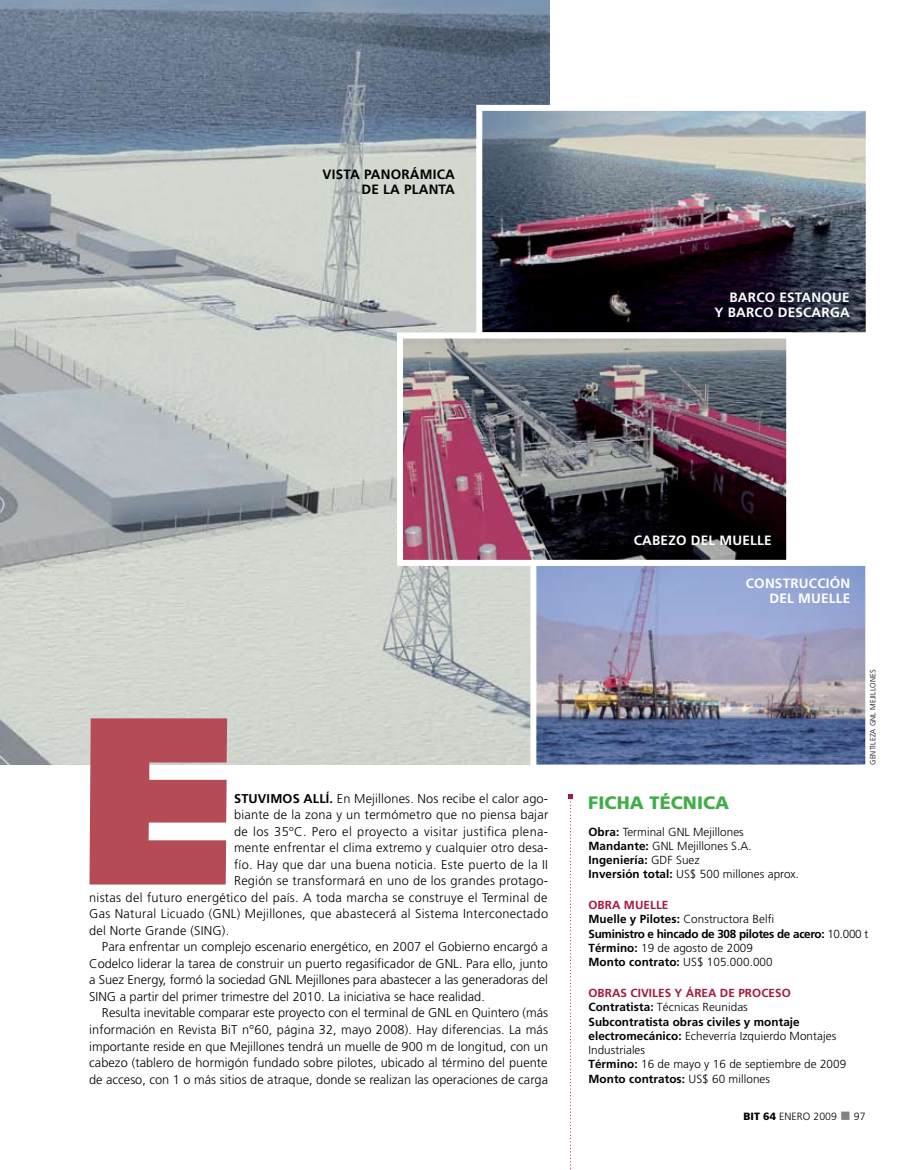
<style>
.page{position:relative;width:915px;height:1170px;background:#fff}
.page>*{position:absolute;margin:0;border:0;box-sizing:border-box;transform-origin:0 0}
.t1{font:900 240px "Syntax";color:#b44b55}
.t2{font:900 18px "Frutiger";letter-spacing:.005em;color:#41ad49}
.t3{font:700 13.5px "Frutiger";letter-spacing:.015em;color:#fff}
.t4{font:700 13.5px/15px "Frutiger";letter-spacing:.015em;color:#000}
.t5{font:300 12.75px "Frutiger";letter-spacing:.005em;color:#000}
.t6{font:300 12.75px "Frutiger";letter-spacing:.03em;color:#000}
.t7{font:300 11.7px/14.2px "Frutiger";letter-spacing:.005em;color:#000}
.t8{font:700 11.7px/14.2px "Frutiger";letter-spacing:-.025em;color:#000}
.t9{font:300 10.5px "Frutiger";letter-spacing:.005em;color:#000}
.t10{font:300 7.5px "Frutiger";letter-spacing:.015em;color:#000}
.s1{font-weight:700}
.s2{color:#a6183d}
.s3{font-weight:300}
.s4{font-weight:700;color:#a6183d}
.s5{font-weight:900}
.s6{color:#808284}
</style>
<div class="page">
<img style="left:0;top:0;width:549px;height:764px">
<svg style="left:568px;top:794px;width:4px;height:375px"></svg>
<img style="left:483px;top:112px;width:381px;height:219px">
<div style="left:476px;top:105px;width:395px;height:233px;border:6px solid #fff"></div>
<img style="left:404px;top:339px;width:381px;height:220px">
<div style="left:397px;top:332px;width:395px;height:234px;border:6px solid #fff"></div>
<img style="left:537px;top:567px;width:327px;height:196px">
<div style="left:530px;top:560px;width:341px;height:210px;border:6px solid #fff"></div>
<p class="t4" style="left:322px;top:167px;width:9px">VISTA</p>
<p class="t4" style="left:361px;top:167px;width:95px">PANORÁMI CA<br>DE LA PLANTA</p>
<p class="t3" style="left:729px;top:290px;width:10px">BAR</p>
<p class="t3" style="left:756px;top:290px;width:32px">CO ESTA</p>
<p class="t3" style="left:811px;top:290px;width:30px">NQUE</p>
<p class="t3" style="left:714px;top:305px;width:23px">Y BAR</p>
<p class="t3" style="left:754px;top:305px;width:32px">CO DES</p>
<p class="t3" style="left:802px;top:305px;width:48px">CARGA</p>
<p class="t3" style="left:633px;top:532px;width:18px">CABE</p>
<p class="t3" style="left:668px;top:532px;width:32px">ZO DEL</p>
<p class="t3" style="left:719px;top:532px;width:10px">MUELLE</p>
<p class="t3" style="left:745px;top:575px;width:39px">CONSTRU</p>
<p class="t3" style="left:808px;top:575px;width:43px">CCIÓN</p>
<p class="t3" style="left:769px;top:590px;width:9px">DEL</p>
<p class="t3" style="left:797px;top:590px;width:10px">MUELLE</p>
<p class="t10" style="left:868px;top:764px;width:96px;rotate:-90deg">GENTILEZA GNL MEJ ILLONES</p>
<h1 class="t1" style="left:79px;top:658px;width:162px">E</h1>
<p class="t5" style="left:234px;top:791px;width:315px"><span class="s1">stuvimos allí.</span> En Mejillones. Nos recibe el calor ago-</p>
<h2 class="t2" style="left:588px;top:792px;width:142px">FICHA TÉCNICA</h2>
<p class="t5" style="left:234px;top:807px;width:315px">biante de la zona y un termómetro que no piensa bajar</p>
<p class="t6" style="left:234px;top:824px;width:315px">de los 35ºC. Pero el proyecto a visitar justifica plena-</p>
<p class="t5" style="left:234px;top:840px;width:315px">mente enfrentar el clima extremo y cualquier otro desa-</p>
<p class="t5" style="left:234px;top:857px;width:315px">fío. Hay que dar una buena noticia. Este puerto de la II</p>
<p class="t5" style="left:234px;top:873px;width:315px">Región se transformará en uno de los grandes protago-</p>
<p class="t5" style="left:89px;top:890px;width:460px">nistas del futuro energético del país. A toda marcha se construye el Terminal de</p>
<p class="t5" style="left:89px;top:906px;width:460px">Gas Natural Licuado (GNL) Mejillones, que abastecerá al Sistema Interconectado</p>
<p class="t5" style="left:89px;top:923px;width:141px">del Norte Grande (SING).</p>
<p class="t5" style="left:102px;top:939px;width:447px">Para enfrentar un complejo escenario energético, en 2007 el Gobierno encargó a</p>
<p class="t5" style="left:89px;top:956px;width:460px">Codelco liderar la tarea de construir un puerto regasificador de GNL. Para ello, junto</p>
<p class="t5" style="left:89px;top:972px;width:460px">a Suez Energy, formó la sociedad GNL Mejillones para abastecer a las generadoras del</p>
<p class="t5" style="left:89px;top:989px;width:397px">SING a partir del primer trimestre del 2010. La iniciativa se hace realidad.</p>
<p class="t5" style="left:102px;top:1005px;width:447px">Resulta inevitable comparar este proyecto con el terminal de GNL en Quintero (más</p>
<p class="t5" style="left:89px;top:1022px;width:460px">información en Revista BiT n°60, página 32, mayo 2008). Hay diferencias. La más</p>
<p class="t5" style="left:89px;top:1038px;width:460px">importante reside en que Mejillones tendrá un muelle de 900 m de longitud, con un</p>
<p class="t5" style="left:89px;top:1055px;width:460px">cabezo (tablero de hormigón fundado sobre pilotes, ubicado al término del puente</p>
<p class="t5" style="left:89px;top:1071px;width:460px">de acceso, con 1 o más sitios de atraque, donde se realizan las operaciones de carga</p>
<p class="t7" style="left:588px;top:824px;width:212px"><span class="s1">Obra:</span> Terminal GNL Mejillones<br><span class="s1">Mandante:</span> GNL Mejillones S.A.<br><span class="s1">Ingeniería:</span> GDF Suez<br><span class="s1">Inversión total:</span> US $ 500 millones aprox.</p>
<p class="t8" style="left:588px;top:897px;width:281px"><span class="s2">Obra muelle<br></span>M uelle y Pilotes: <span class="s3">Constructora Belfi<br></span>Suministro e hincado de 308 pilotes de acero: <span class="s3">10.000 t<br></span>Término: <span class="s3">19 de agosto de 2009<br></span>Monto contrato: <span class="s3">US $ 105.000.000</span></p>
<p class="t7" style="left:588px;top:985px;width:259px"><span class="s4">Obras Civiles y Área de Proceso </span><span class="s1">Contratista:</span> Técnicas Reunidas<br><span class="s1">Subcontratista obras civiles y montaje electromecánico:</span> Echeverría Izquierdo Montajes Industriales<br><span class="s1">Término:</span> 16 de mayo y 16 de septiembre de 2009<br><span class="s1">Monto contratos:</span> US $ 60 millones</p>
<p class="t9" style="left:743px;top:1109px;width:124px"><span class="s5">BIT 64</span> enero 2009 <span class="s6">■</span> 97</p>
</div>
